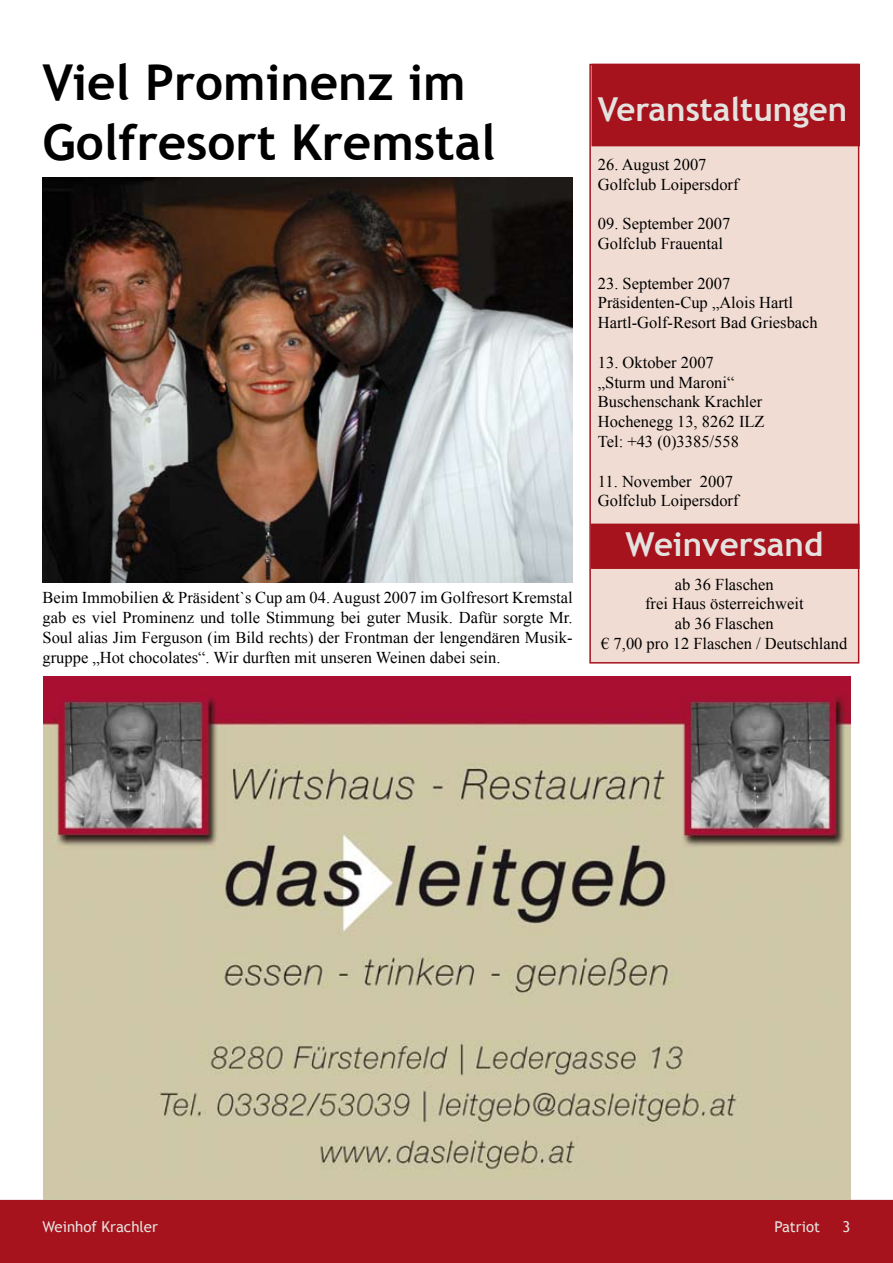
<style>
.page{position:relative;width:893px;height:1263px;background:#fff}
.page>*{position:absolute;margin:0;border:0;box-sizing:border-box;transform-origin:0 0}
.t1{font:700 49.5px/59.4px "Trebuchet MS";color:#000}
.t2{font:700 33px "Trebuchet MS";color:#e4e2df}
.t3{font:16.5px/19.8px "Times New Roman";color:#000}
.t4{font:15px "Trebuchet MS";color:#e4e2df}
</style>
<div class="page">
<div style="left:0;top:1200px;width:893px;height:63px;background:#a6131c"></div>
<img style="left:43px;top:676px;width:807px;height:523px">
<div style="left:590px;top:65px;width:269px;height:598px;background:#f0dcd2"></div>
<div style="left:589px;top:64px;width:270px;height:599px;border:2px solid #a6131c"></div>
<div style="left:592px;top:65px;width:267px;height:81px;background:#a6131c"></div>
<div style="left:591px;top:64px;width:269px;height:82px;border:2px solid #a6131c"></div>
<div style="left:592px;top:524px;width:267px;height:44px;background:#a6131c"></div>
<div style="left:591px;top:524px;width:269px;height:45px;border:2px solid #a6131c"></div>
<img style="left:43px;top:178px;width:530px;height:404px">
<svg style="left:843px;top:1220px;width:6px;height:12px"></svg>
<h1 class="t1" style="left:43px;top:53px;width:455px">Viel Prominenz im<br>Golfresort Kremstal</h1>
<p class="t3" style="left:43px;top:588px;width:532px;text-align:justify">Beim Immobilien &amp; Präsident`s Cup am 04. August 2007 im Golfresort Kremstal gab es viel Prominenz und tolle Stimmung bei guter Musik. Dafür sorgte Mr.<br>Soul alias Jim Ferguson (im Bild rechts) der Frontman der lengendären Musik&shy;gruppe „Hot chocolates“. Wir durften mit unseren Weinen dabei sein.</p>
<h2 class="t2" style="left:598px;top:88px;width:251px">Veranstaltungen</h2>
<p class="t3" style="left:598px;top:154px;width:142px">26. August 2007<br>Golfclub Loipersdorf</p>
<p class="t3" style="left:598px;top:213px;width:134px">09. September 2007<br>Golfclub Frauental</p>
<p class="t3" style="left:598px;top:273px;width:221px">23. September 2007<br>Präsidenten-Cup „Alois Hartl<br>Hartl-Golf-Resort Bad Griesbach</p>
<p class="t3" style="left:598px;top:352px;width:168px">13. Oktober 2007 „Sturm und Maroni“<br>Buschenschank Krachler<br>Hochenegg 13, 8262 ILZ<br>Tel: +43 (0)3385/558</p>
<p class="t3" style="left:598px;top:471px;width:142px">11. November 2007<br>Golfclub Loipersdorf</p>
<h2 class="t2" style="left:625px;top:524px;width:199px">Weinversand</h2>
<p class="t3" style="left:601px;top:574px;width:248px;text-align:center">ab 36 Flaschen<br>frei Haus österreichweit<br>ab 36 Flaschen<br>€ 7,00 pro 12 Flaschen / Deutschland</p>
<p class="t4" style="left:43px;top:1217px;width:117px">Weinhof Krachler</p>
<p class="t4" style="left:774px;top:1217px;width:47px">Patriot</p>
</div>
